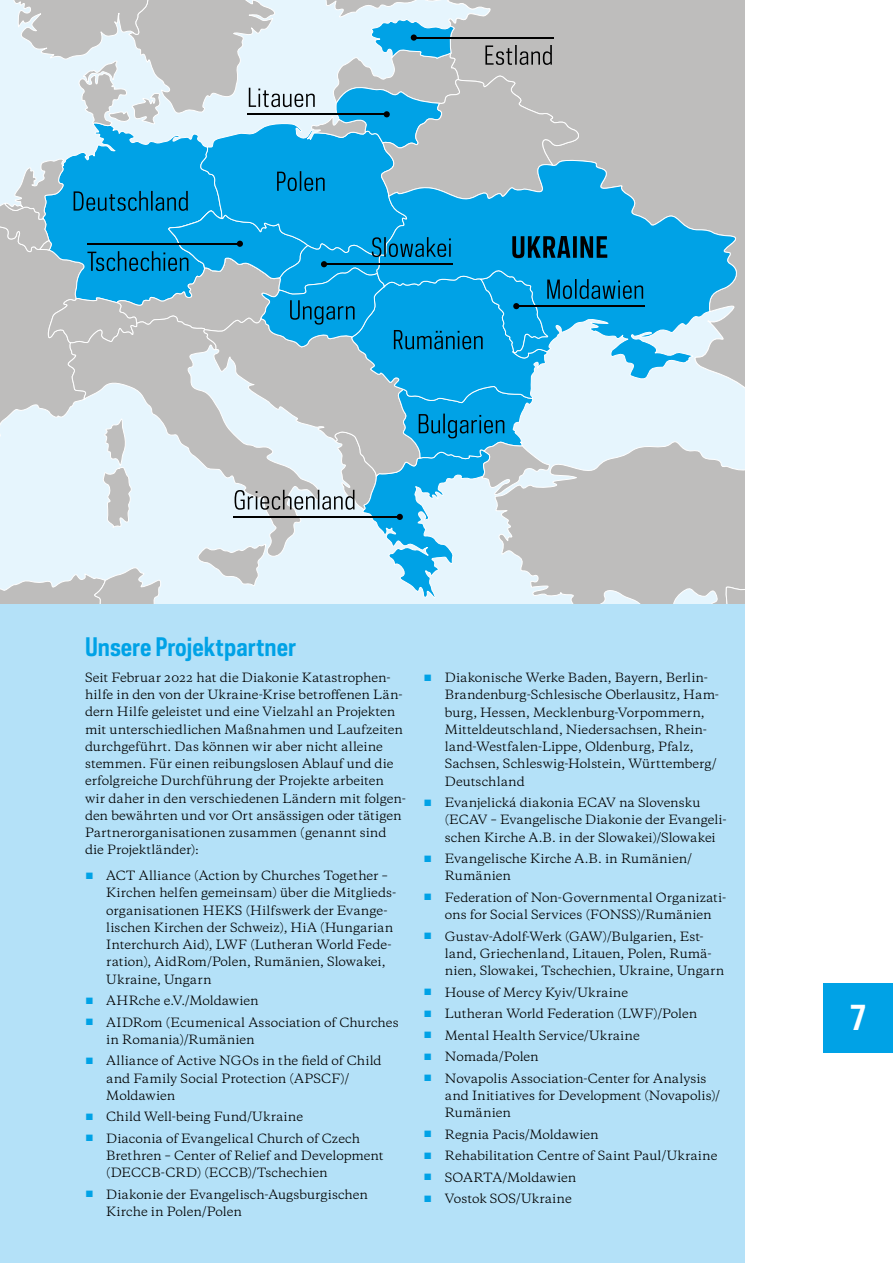
<style>
.page{position:relative;width:893px;height:1263px;background:#fff}
.page>*{position:absolute;margin:0;border:0;box-sizing:border-box;transform-origin:0 0}
.t1{font:700 33px "Polaris Condensed";color:#fff}
.t2{font:700 24px "Polaris Condensed";color:#00a2e6}
.t3{font:12px/17.2px "Galaxie Copernicus";letter-spacing:-.005em;color:#000}
.s1{color:#00a2e6}
</style>
<div class="page">
<div style="left:0;top:604px;width:744px;height:659px;background:#b4e1f8"></div>
<div style="left:823px;top:983px;width:70px;height:70px;background:#00a2e6"></div>
<svg style="left:0;top:0;width:744px;height:604px;background:#94c4d8"></svg>
<h2 class="t2" style="left:85px;top:631px;width:213px">Unsere Projektpartner</h2>
<p class="t3" style="left:85px;top:669px;width:322px">Seit Februar 2022 hat die Diakonie Katastrophen&shy;hilfe in den von der Ukraine-Krise betroffenen Län&shy;dern Hilfe geleistet und eine Vielzahl an Projekten mit unterschiedlichen Maßnahmen und Laufzeiten durchgeführt. Das können wir aber nicht alleine stemmen. Für einen reibungslosen Ablauf und die erfolgreiche Durchführung der Projekte arbeiten wir daher in den verschiedenen Ländern mit folgen&shy;den bewährten und vor Ort ansässigen oder tätigen Partnerorganisationen zusammen (genannt sind die Projektländer):</p>
<p class="t3" style="left:106px;top:867px;width:292px;text-indent:-21px"><span class="s1">▪</span> ACT Alliance (Action by Churches Together – Kirchen helfen gemeinsam) über die Mitglieds&shy;organisationen HEKS (Hilfswerk der Evange&shy;lischen Kirchen der Schweiz), HiA (Hungarian Interchurch Aid), LWF (Lutheran World Fede&shy;ration), AidRom/Polen, Rumänien, Slowakei, Ukraine, Ungarn</p>
<p class="t3" style="left:85px;top:992px;width:175px"><span class="s1">▪</span> AHRche e.V./Moldawien</p>
<p class="t3" style="left:106px;top:1013px;width:294px;text-indent:-21px"><span class="s1">▪</span> AIDRom (Ecumenical Association of Churches in Romania)/Rumänien</p>
<p class="t3" style="left:106px;top:1052px;width:277px;text-indent:-21px"><span class="s1">▪</span> Alliance of Active NGOs in the field of Child and Family Social Protection (APSCF)/<br>Moldawien</p>
<p class="t3" style="left:85px;top:1108px;width:219px"><span class="s1">▪</span> Child Well-being Fund/Ukraine</p>
<p class="t3" style="left:106px;top:1130px;width:279px;text-indent:-21px"><span class="s1">▪</span> Diaconia of Evangelical Church of Czech<br>Brethren – Center of Relief and Development (DECCB-CRD) (ECCB)/Tschechien</p>
<p class="t3" style="left:106px;top:1186px;width:263px;text-indent:-21px"><span class="s1">▪</span> Diakonie der Evangelisch-Augsburgischen<br>Kirche in Polen/Polen</p>
<p class="t3" style="left:445px;top:669px;width:276px;text-indent:-21px"><span class="s1">▪</span> Diakonische Werke Baden, Bayern, Berlin-Brandenburg-Schlesische Oberlausitz, Ham&shy;burg, Hessen, Mecklenburg-Vorpommern, Mitteldeutschland, Niedersachsen, Rhein&shy;land-Westfalen-Lippe, Oldenburg, Pfalz, Sachsen, Schleswig-Holstein, Württemberg/ Deutschland</p>
<p class="t3" style="left:445px;top:794px;width:283px;text-indent:-21px"><span class="s1">▪</span> Evanjelická diakonia ECAV na Slovensku (ECAV – Evangelische Diakonie der Evangeli&shy;schen Kirche A.B. in der Slowakei)/Slowakei</p>
<p class="t3" style="left:445px;top:850px;width:249px;text-indent:-21px"><span class="s1">▪</span> Evangelische Kirche A.B. in Rumänien/<br>Rumänien</p>
<p class="t3" style="left:424px;top:889px;width:304px;text-align:center"><span class="s1">▪</span> Federation of Non-Governmental Organizati&shy;ons for Social Services (FONSS)/Rumänien</p>
<p class="t3" style="left:445px;top:927px;width:281px;text-indent:-21px"><span class="s1">▪</span> Gustav-Adolf-Werk (GAW)/Bulgarien, Est&shy;land, Griechenland, Litauen, Polen, Rumä&shy;nien, Slowakei, Tschechien, Ukraine, Ungarn</p>
<p class="t3" style="left:424px;top:983px;width:206px"><span class="s1">▪</span> House of Mercy Kyiv/Ukraine</p>
<p class="t3" style="left:424px;top:1005px;width:275px"><span class="s1">▪</span> Lutheran World Federation (LWF)/Polen</p>
<p class="t3" style="left:424px;top:1026px;width:218px"><span class="s1">▪</span> Mental Health Service/Ukraine</p>
<p class="t3" style="left:424px;top:1048px;width:117px"><span class="s1">▪</span> Nomada/Polen</p>
<p class="t3" style="left:445px;top:1069px;width:277px;text-indent:-21px"><span class="s1">▪</span> Novapolis Association-Center for Analysis and Initiatives for Development (Novapolis)/<br>Rumänien</p>
<p class="t3" style="left:424px;top:1125px;width:176px"><span class="s1">▪</span> Regnia Pacis/Moldawien</p>
<p class="t3" style="left:424px;top:1147px;width:295px"><span class="s1">▪</span> Rehabilitation Centre of Saint Paul/Ukraine</p>
<p class="t3" style="left:424px;top:1168px;width:154px"><span class="s1">▪</span> SOARTA/Moldawien</p>
<p class="t3" style="left:424px;top:1190px;width:150px"><span class="s1">▪</span> Vostok SOS/Ukraine</p>
<h1 class="t1" style="left:849px;top:995px;width:19px">7</h1>
</div>
